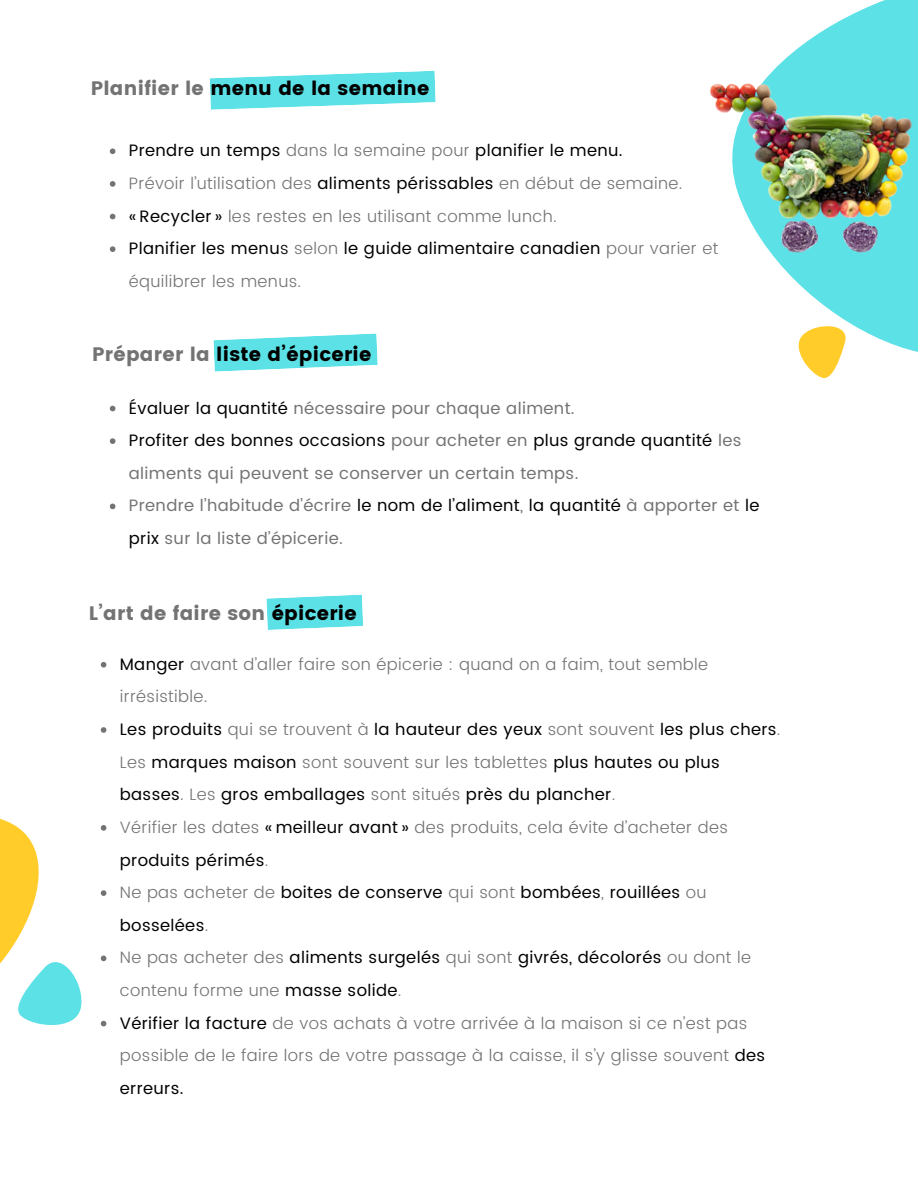
<style>
.page{position:relative;width:918px;height:1188px;background:#fff}
.page>*{position:absolute;margin:0;border:0;box-sizing:border-box;transform-origin:0 0}
.t1{font:19.5px "Poppins";letter-spacing:.015em;color:#000}
.t2{font:19.5px "Poppins";letter-spacing:.015em;color:#737373}
.t3{font:300 16.5px/32.7px "Poppins";letter-spacing:.02em;color:#737373}
.t4{font:16.5px/32.7px "Poppins";letter-spacing:.02em;color:#000}
.t5{font:16.5px/32.7px "Poppins";letter-spacing:.02em;color:#737373}
.s1{color:#737373}
.s2{font-weight:300;color:#737373}
.s3{font-weight:400;color:#000}
.s4{font-weight:300}
.s5{color:#000}
</style>
<div class="page">
<svg style="left:210px;top:71px;width:226px;height:39px"></svg>
<svg style="left:110px;top:148px;width:5px;height:6px"></svg>
<svg style="left:110px;top:181px;width:5px;height:6px"></svg>
<svg style="left:110px;top:214px;width:5px;height:5px"></svg>
<svg style="left:110px;top:246px;width:5px;height:6px"></svg>
<svg style="left:795px;top:0;width:123px;height:352px;fill:#5ce1e6"></svg>
<svg style="left:795px;top:304px;width:68px;height:74px"></svg>
<svg style="left:213px;top:333px;width:165px;height:39px"></svg>
<svg style="left:110px;top:406px;width:5px;height:5px"></svg>
<svg style="left:110px;top:438px;width:5px;height:6px"></svg>
<svg style="left:110px;top:504px;width:5px;height:5px"></svg>
<svg style="left:266px;top:595px;width:97px;height:35px;background:#70e4e9"></svg>
<svg style="left:101px;top:662px;width:5px;height:6px"></svg>
<svg style="left:101px;top:727px;width:5px;height:6px"></svg>
<svg style="left:0;top:818px;width:107px;height:209px"></svg>
<img style="left:710px;top:22px;width:208px;height:258px">
<p class="t1" style="left:91px;top:77px;width:340px"><span class="s1">Planifier le</span> menu de la semaine</p>
<p class="t4" style="left:129px;top:134px;width:495px">Prendre un temps <span class="s2">dans la semaine pour</span> planifier le menu.</p>
<p class="t3" style="left:129px;top:167px;width:555px">Prévoir l’utilisation des <span class="s3">aliments périssables</span> en début de semaine.</p>
<p class="t3" style="left:129px;top:200px;width:429px"><span class="s3">« Recycler »</span> les restes en les utilisant comme lunch.</p>
<p class="t4" style="left:129px;top:232px;width:591px">Planifier les menu<span class="s4">s</span> <span class="s2">selon</span> le guide alimentaire canadien <span class="s2">pour varier et équilibrer les menus.</span></p>
<p class="t1" style="left:92px;top:343px;width:281px"><span class="s1">Préparer la</span> liste d’épicerie</p>
<p class="t5" style="left:129px;top:392px;width:447px"><span class="s5">Évaluer la quantité</span> nécessaire pour chaque aliment.</p>
<p class="t5" style="left:129px;top:424px;width:614px"><span class="s5">Profiter des bonnes occasions</span> pour acheter en <span class="s5">plus grande quantité</span> les aliments qui peuvent se conserver un certain temps.</p>
<p class="t5" style="left:129px;top:489px;width:632px">Prendre l’habitude d’écrire <span class="s5">le nom de l’aliment</span>, <span class="s5">la quantité</span> à apporter et <span class="s5">le prix</span> sur la liste d’épicerie.</p>
<p class="t2" style="left:89px;top:602px;width:269px">L’art de faire son <span class="s5">épicerie</span></p>
<p class="t3" style="left:120px;top:648px;width:590px"><span class="s3">Manger</span> avant d’aller faire son épicerie : quand on a faim, tout semble irrésistible.</p>
<p class="t4" style="left:120px;top:713px;width:662px">Les produits <span class="s2">qui se trouvent à</span> la hauteur des yeux <span class="s2">sont souvent</span> les plus chers<span class="s2">.<br>Les</span> marques maison <span class="s2">sont souvent sur les tablettes</span> plus hautes ou plus basses<span class="s2">. Les</span> gros emballages <span class="s2">sont situés</span> près du plancher<span class="s2">.</span></p>
<p class="t3" style="left:120px;top:811px;width:610px">Vérifier les dates <span class="s3">« meilleur avant »</span> des produits, cela évite d’acheter des <span class="s3">produits périmés</span>.</p>
<p class="t4" style="left:120px;top:876px;width:588px"><span class="s2">Ne pas acheter de</span> boites de conserve <span class="s2">qui sont</span> bombées<span class="s2">,</span> rouillées <span class="s2">ou </span>bosselées<span class="s2">.</span></p>
<p class="t3" style="left:120px;top:941px;width:633px">Ne pas acheter des <span class="s3">aliments surgelés</span> qui sont <span class="s3">givrés, décolorés</span> ou dont le contenu forme une <span class="s3">masse solide</span>.</p>
<p class="t3" style="left:120px;top:1007px;width:647px"><span class="s3">Vérifier la facture</span> de vos achats à votre arrivée à la maison si ce n’est pas possible de le faire lors de votre passage à la caisse, il s’y glisse souvent <span class="s3">des erreurs.</span></p>
</div>
